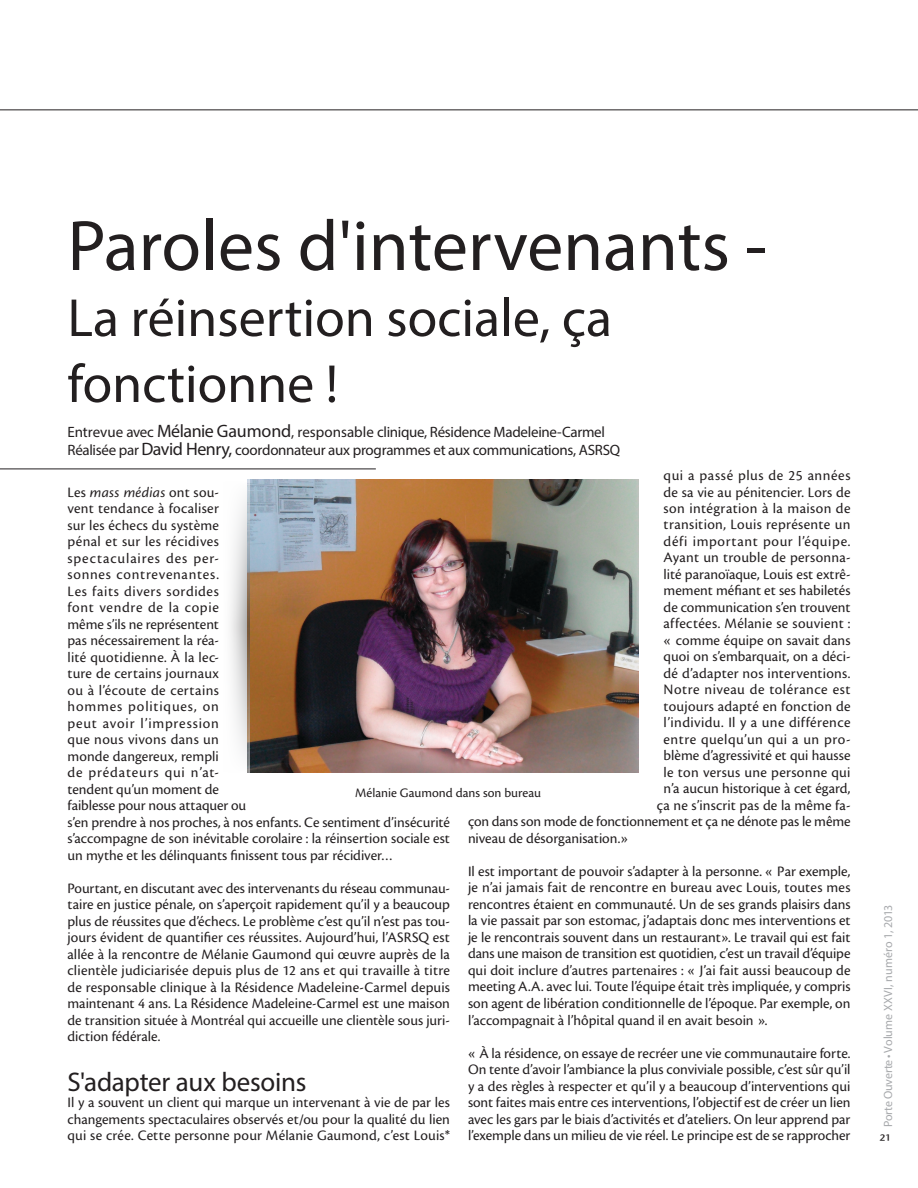
<style>
.page{position:relative;width:918px;height:1188px;background:#fff}
.page>*{position:absolute;margin:0;border:0;box-sizing:border-box;transform-origin:0 0}
.t1{font:72px "Myriad Pro";color:#231f20}
.t2{font:54px/66px "Myriad Pro";color:#231f20}
.t3{font:27px "Myriad Pro";letter-spacing:-.01em;color:#231f20}
.t4{font:15px/16.5px "Cronos Pro";letter-spacing:.01em;color:#231f20;text-align:justify}
.t5{font:15px/18px "Myriad Pro";letter-spacing:-.02em;color:#231f20}
.t6{font:15px "Cronos Pro";letter-spacing:-.01em;color:#231f20}
.t7{font:15px "Cronos Pro";letter-spacing:.035em;color:#231f20}
.t8{font:15px "Cronos Pro";letter-spacing:.04em;color:#231f20}
.t9{font:15px "Cronos Pro";letter-spacing:.03em;color:#231f20}
.t10{font:15px "Stone Sans Std Phonetic";color:#231f20}
.t11{font:13.5px "Cronos Pro";color:#231f20}
.t12{font:12px "Myriad Pro";letter-spacing:.005em;color:#a7a9ac}
.s1{font-size:18px}
.s2{font-style:italic}
</style>
<div class="page">
<hr style="left:0;top:110px;width:918px;height:1px;background:#231f20">
<hr style="left:0;top:469px;width:376px;height:1px;background:#231f20">
<img style="left:249px;top:480px;width:389px;height:293px">
<svg style="left:230px;top:480px;width:19px;height:293px"></svg>
<h1 class="t1" style="left:68px;top:201px;width:701px">Paroles d'intervenants -</h1>
<h2 class="t2" style="left:68px;top:284px;width:546px">La réinsertion sociale, ça fonctionne !</h2>
<p class="t5" style="left:68px;top:422px;width:554px">Entrevue avec <span class="s1">Mélanie Gaumond</span>, responsable clinique, Résidence Madeleine-Carmel<br>Réalisée par <span class="s1">David Henry,</span> coordonnateur aux programmes et aux communications, ASRSQ</p>
<p class="t4" style="left:67px;top:484px;width:384px;text-align:left">Les <span class="s2">mass médias</span> ont sou-<br>vent tendance à focaliser<br>sur les échecs du système<br>pénal et sur les récidives<br>spectaculaires des per-<br>sonnes contrevenantes.<br>Les faits divers sordides<br>font vendre de la copie<br>même s’ils ne représentent<br>pas nécessairement la réa-<br>lité quotidienne. À la lec-<br>ture de certains journaux<br>ou à l’écoute de certains<br>hommes politiques, on<br>peut avoir l’impression<br>que nous vivons dans un<br>monde dangereux, rempli<br>de prédateurs qui n’at-<br>tendent qu’un moment de<br>faiblesse pour nous attaquer ou<br>s’en prendre à nos proches, à nos enfants. Ce sentiment d’insécurité s’accompagne de son inévitable corolaire : la réinsertion sociale est un mythe et les délinquants finissent tous par récidiver…</p>
<p class="t4" style="left:67px;top:880px;width:384px">Pourtant, en discutant avec des intervenants du réseau communau&shy;taire en justice pénale, on s’aperçoit rapidement qu’il y a beaucoup plus de réussites que d’échecs. Le problème c’est qu’il n’est pas tou&shy;jours évident de quantifier ces réussites. Aujourd’hui, l’ASRSQ est allée à la rencontre de Mélanie Gaumond qui œuvre auprès de la clientèle judiciarisée depuis plus de 12 ans et qui travaille à titre de responsable clinique à la Résidence Madeleine-Carmel depuis maintenant 4 ans. La Résidence Madeleine-Carmel est une maison de transition située à Montréal qui accueille une clientèle sous juri&shy;diction fédérale.</p>
<h3 class="t3" style="left:68px;top:1065px;width:240px">S'adapter aux besoins</h3>
<p class="t4" style="left:68px;top:1094px;width:384px">Il y a souvent un client qui marque un intervenant à vie de par les changements spectaculaires observés et/ou pour la qualité du lien qui se crée. Cette personne pour Mélanie Gaumond, c’est Louis*</p>
<p class="t7" style="left:664px;top:467px;width:188px">qui a passé plus de 25 années</p>
<p class="t4" style="left:664px;top:484px;width:188px">de sa vie au pénitencier. Lors de</p>
<p class="t4" style="left:664px;top:500px;width:188px">son intégration à la maison de</p>
<p class="t4" style="left:664px;top:517px;width:188px">transition, Louis représente un</p>
<p class="t8" style="left:664px;top:533px;width:188px">défi important pour l’équipe.</p>
<p class="t4" style="left:664px;top:550px;width:188px">Ayant un trouble de personna-</p>
<p class="t4" style="left:664px;top:566px;width:188px">lité paranoïaque, Louis est extrê-</p>
<p class="t4" style="left:664px;top:583px;width:188px">mement méfiant et ses habiletés</p>
<p class="t4" style="left:664px;top:599px;width:188px">de communication s’en trouvent</p>
<p class="t4" style="left:664px;top:616px;width:188px">affectées. Mélanie se souvient :</p>
<p class="t4" style="left:664px;top:632px;width:188px">« comme équipe on savait dans</p>
<p class="t4" style="left:664px;top:649px;width:188px">quoi on s’embarquait, on a déci-</p>
<p class="t4" style="left:664px;top:665px;width:188px">dé d’adapter nos interventions.</p>
<p class="t7" style="left:664px;top:681px;width:188px">Notre niveau de tolérance est</p>
<p class="t4" style="left:664px;top:698px;width:188px">toujours adapté en fonction de</p>
<p class="t4" style="left:664px;top:715px;width:188px">l’individu. Il y a une différence</p>
<p class="t9" style="left:664px;top:731px;width:188px">entre quelqu’un qui a un pro-</p>
<p class="t4" style="left:664px;top:748px;width:188px">blème d’agressivité et qui hausse</p>
<p class="t4" style="left:664px;top:764px;width:188px">le ton versus une personne qui</p>
<p class="t4" style="left:664px;top:781px;width:188px">n’a aucun historique à cet égard,</p>
<p class="t4" style="left:657px;top:797px;width:195px">ça ne s’inscrit pas de la même fa-</p>
<p class="t6" style="left:468px;top:813px;width:384px">çon dans son mode de fonctionnement et ça ne dénote pas le même</p>
<p class="t4" style="left:468px;top:830px;width:162px">niveau de désorganisation.»</p>
<p class="t4" style="left:468px;top:863px;width:384px">Il est important de pouvoir s’adapter à la personne. « Par exemple, je n’ai jamais fait de rencontre en bureau avec Louis, toutes mes rencontres étaient en communauté. Un de ses grands plaisirs dans la vie passait par son estomac, j’adaptais donc mes interventions et je le rencontrais souvent dans un restaurant». Le travail qui est fait dans une maison de transition est quotidien, c’est un travail d’équipe qui doit inclure d’autres partenaires : « J’ai fait aussi beaucoup de meeting A.A. avec lui. Toute l’équipe était très impliquée, y compris son agent de libération conditionnelle de l’époque. Par exemple, on l’accompagnait à l’hôpital quand il en avait besoin ».</p>
<p class="t4" style="left:468px;top:1045px;width:384px">« À la résidence, on essaye de recréer une vie communautaire forte.<br>On tente d’avoir l’ambiance la plus conviviale possible, c’est sûr qu’il y a des règles à respecter et qu’il y a beaucoup d’interventions qui sont faites mais entre ces interventions, l’objectif est de créer un lien avec les gars par le biais d’activités et d’ateliers. On leur apprend par l’exemple dans un milieu de vie réel. Le principe est de se rapprocher</p>
<p class="t11" style="left:355px;top:785px;width:187px">Mélanie Gaumond dans son bureau</p>
<p class="t12" style="left:881px;top:1127px;width:224px;rotate:-90deg">Porte Ouverte • Volume XXVI, numéro 1, 2013</p>
<p class="t10" style="left:880px;top:1131px;width:13px">21</p>
</div>
